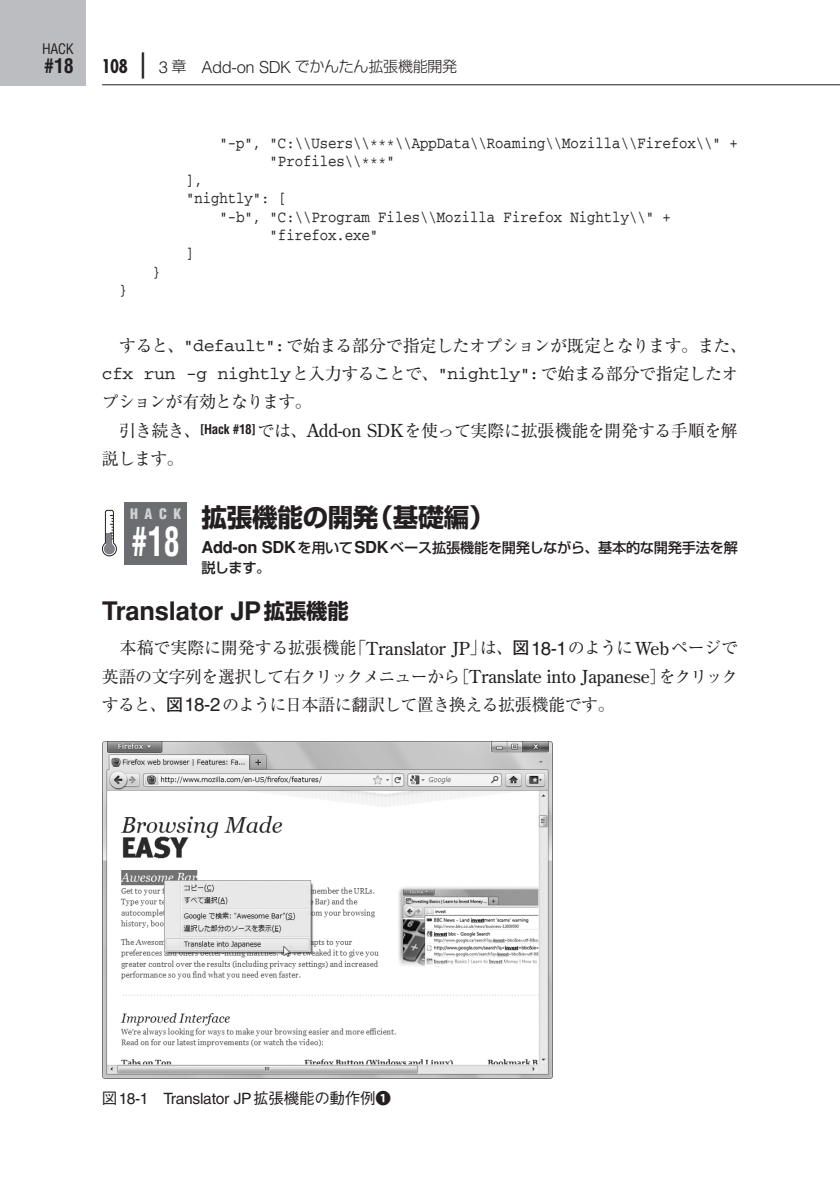
<style>
.page{position:relative;width:840px;height:1191px;background:#fff}
.page>*{position:absolute;margin:0;border:0;box-sizing:border-box;transform-origin:0 0}
.t1{font:700 condensed 39.6px "Helvetica";color:#fff;scale:.8 1}
.t2{font:700 25.6px "Helvetica";letter-spacing:-.01em;color:#231f20}
.t3{font:700 25.6px "Shin Go Pro";letter-spacing:-.005em;color:#231f20}
.t4{font:700 condensed 19.8px "Helvetica";color:#231f20}
.t5{font:17.8px "ORJ Const Will";letter-spacing:-.02em;color:#231f20}
.t6{font:17px/28.4px "Ryumin Pro";letter-spacing:-.04em;color:#231f20;text-align:justify}
.t7{font:16.4px/18.4px "ORJ Const Will";color:#231f20;scale:.85 1}
.t8{font:15.6px "Helvetica";letter-spacing:-.02em;color:#231f20}
.t9{font:300 15px "Shin Go Pro";letter-spacing:-.02em;color:#231f20}
.t10{font:500 14.2px/19.8px "Shin Go Pro";letter-spacing:-.02em;color:#231f20}
.t11{font:condensed 14.2px "Helvetica";color:#231f20}
.t12{font:900 condensed 14.2px "Helvetica";color:#d1d2d4}
.s1{font-family:"Futura";font-weight:700;font-stretch:condensed;font-size:18.4px}
.s2{font-size:30.4px}
.s3{font-family:"Helvetica";font-size:16.6px}
.s4{font-family:"ORJ Const Will";font-size:17.8px}
.s5{font-family:"Ryumin Pro";font-size:17px}
.s6{font-family:"Helvetica";font-weight:700;font-stretch:condensed;font-size:13.2px}
.s7{font-family:"Century Old Style";font-size:17.8px}
.s8{font-family:"Helvetica";font-weight:700;font-size:16.4px}
.s9{font-family:"Shin Go Pro";font-size:21.2px}
.s10{font-family:"Futo Go B101 Pro";font-weight:700}
.s11{font-family:"Helvetica";font-size:18.8px}
.s12{font-family:"Gothic BBB Pro";font-weight:500}
.s13{font-family:"Koz Go Pro";font-weight:500}
</style>
<div class="page">
<hr style="left:102px;top:84px;width:737px;height:1px;background:#231f20">
<div style="left:0;top:0;width:85px;height:85px;background:#bcbdc0"></div>
<svg style="left:102px;top:510px;width:15px;height:46px"></svg>
<div style="left:104px;top:543px;width:11px;height:11px;background:#808285;border-radius:50%"></div>
<div style="left:124px;top:502px;width:63px;height:62px;background:#6c6d70"></div>
<img style="left:102px;top:741px;width:449px;height:337px">
<p class="t11" style="left:42px;top:39px;width:33px">HACK</p>
<p class="t4" style="left:44px;top:53px;width:31px">#18</p>
<p class="t9" style="left:102px;top:54px;width:357px"><span class="s1">108</span> <span class="s2">■</span> <span class="s3">3</span> 章 <span class="s3">Add-on SDK</span> でかんたん拡張機能開発</p>
<p class="t7" style="left:269px;top:134px;width:552px;text-indent:-50px">"-p", "C:\\Users\\***\\AppData\\Roaming\\Mozilla\\Firefox\\" + "Profiles\\***"</p>
<p class="t7" style="left:152px;top:263px;width:11px">}</p>
<p class="t7" style="left:186px;top:171px;width:21px">],</p>
<p class="t7" style="left:186px;top:189px;width:119px">"nightly": [</p>
<p class="t7" style="left:219px;top:208px;width:532px">"-b", "C:\\Program Files\\Mozilla Firefox Nightly\\" +</p>
<p class="t7" style="left:269px;top:226px;width:129px">"firefox.exe"</p>
<p class="t7" style="left:186px;top:245px;width:11px">]</p>
<p class="t7" style="left:119px;top:281px;width:11px">}</p>
<p class="t6" style="left:119px;top:330px;width:629px">すると、<span class="s4">"default":</span>で始まる部分で指定したオプションが既定となります。また、</p>
<p class="t5" style="left:102px;top:365px;width:637px">cfx run -g nightly<span class="s5">と入力することで、</span>"nightly":<span class="s5">で始まる部分で指定したオ</span></p>
<p class="t6" style="left:102px;top:387px;width:211px">プションが有効となります。</p>
<p class="t6" style="left:119px;top:415px;width:620px">引き続き、<span class="s6">[Hack #18]</span>では、<span class="s7">Add-on SDK</span>を使って実際に拡張機能を開発する手順を解</p>
<p class="t6" style="left:102px;top:443px;width:83px">説します。</p>
<h2 class="t3" style="left:201px;top:497px;width:294px">拡張機能の開発（基礎編）</h2>
<p class="t10" style="left:201px;top:535px;width:537px"><span class="s8">Add-on SDK</span>を用いて<span class="s8">SDK</span>ベース拡張機能を開発しながら、基本的な開発手法を解説します。</p>
<h2 class="t2" style="left:102px;top:596px;width:248px">Translator JP<span class="s9">拡張機能</span></h2>
<p class="t6" style="left:102px;top:632px;width:637px;text-indent:17px">本稿で実際に開発する拡張機能「<span class="s7">Translator JP</span>」は、<span class="s10">図</span><span class="s11">18-1</span>のように<span class="s7">Web</span>ページで英語の文字列を選択して右クリックメニューから［<span class="s7">Translate into Japanese</span>］をクリックすると、<span class="s10">図</span><span class="s11">18-2</span>のように日本語に翻訳して置き換える拡張機能です。</p>
<p class="t12" style="left:130px;top:504px;width:53px">HACK</p>
<h1 class="t1" style="left:131px;top:518px;width:62px">#18</h1>
<p class="t8" style="left:102px;top:1089px;width:290px"><span class="s12">図</span>18-1 Translator JP<span class="s12">拡張機能の動作例</span><span class="s13">❶</span></p>
</div>
